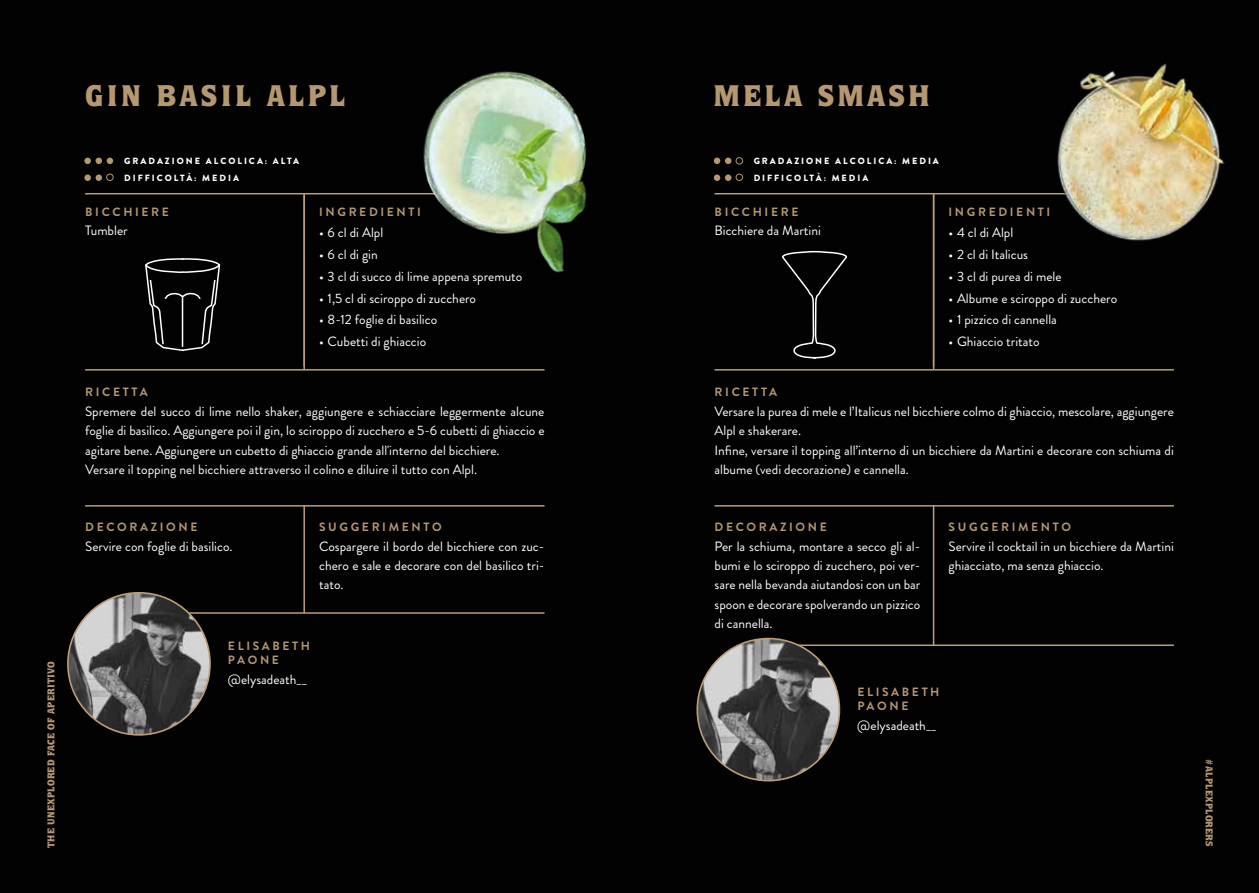
<style>
.page{position:relative;width:1259px;height:893px;background:#020203}
.page>*{position:absolute;margin:0;border:0;box-sizing:border-box;transform-origin:0 0}
.t1{font:900 30px "Quorum Std";letter-spacing:.1em;color:#b59770}
.t2{font:13.5px/19.5px "Brandon Grotesque";color:#fff}
.t3{font:700 12px/14.4px "Brandon Grotesque";letter-spacing:.22em;color:#b59770}
.t4{font:900 9.9px "Quorum Std";letter-spacing:.02em;color:#b59770}
.t5{font:900 9px "Brandon Grotesque";letter-spacing:.22em;color:#fff}
</style>
<div class="page">
<hr style="left:85px;top:369px;width:459px;height:2px;background:#bc9d75">
<hr style="left:714px;top:369px;width:460px;height:2px;background:#bc9d75">
<hr style="left:85px;top:505px;width:459px;height:2px;background:#bc9d75">
<hr style="left:714px;top:505px;width:460px;height:2px;background:#bc9d75">
<hr style="left:139px;top:612px;width:405px;height:2px;background:#bc9d75">
<hr style="left:768px;top:644px;width:406px;height:2px;background:#bc9d75">
<hr style="left:85px;top:193px;width:459px;height:1px;background:#bc9d75">
<hr style="left:714px;top:193px;width:460px;height:1px;background:#bc9d75">
<hr style="left:303px;top:195px;width:2px;height:175px;background:#bc9e74">
<hr style="left:933px;top:195px;width:1px;height:175px;background:#bc9e74">
<hr style="left:303px;top:193px;width:2px;height:173px;background:#bc9e74">
<hr style="left:933px;top:193px;width:1px;height:173px;background:#bc9e74">
<hr style="left:303px;top:505px;width:2px;height:108px;background:#bc9e74">
<hr style="left:933px;top:505px;width:1px;height:141px;background:#bc9e74">
<img style="left:394px;top:71px;width:192px;height:160px">
<img style="left:483px;top:148px;width:104px;height:125px">
<svg style="left:145px;top:258px;width:76px;height:94px"></svg>
<div style="left:84px;top:158px;width:7px;height:6px;background:#b59770;border-radius:50%"></div>
<div style="left:84px;top:174px;width:7px;height:7px;background:#b59770;border-radius:50%"></div>
<div style="left:714px;top:174px;width:6px;height:7px;background:#b59770;border-radius:50%"></div>
<svg style="left:714px;top:158px;width:17px;height:6px"></svg>
<div style="left:96px;top:174px;width:6px;height:7px;background:#b59770;border-radius:50%"></div>
<div style="left:725px;top:174px;width:6px;height:7px;background:#b59770;border-radius:50%"></div>
<svg style="left:96px;top:158px;width:17px;height:6px"></svg>
<div style="left:735px;top:157px;width:8px;height:8px;border:1px solid #b59770;border-radius:50%"></div>
<div style="left:106px;top:174px;width:8px;height:7px;border:1px solid #b59770;border-radius:50%"></div>
<div style="left:735px;top:174px;width:8px;height:7px;border:1px solid #b59770;border-radius:50%"></div>
<img style="left:68px;top:593px;width:142px;height:140px">
<img style="left:699px;top:639px;width:82px;height:142px">
<img style="left:996px;top:63px;width:229px;height:178px">
<svg style="left:781px;top:194px;width:67px;height:587px"></svg>
<p class="t4" style="left:45px;top:848px;width:188px;rotate:-90deg">THE UNEXPLORED FACE OF APERITIVO</p>
<h1 class="t1" style="left:85px;top:77px;width:262px">GIN BASIL ALPL</h1>
<h1 class="t1" style="left:713px;top:77px;width:218px">MELA SMASH</h1>
<p class="t5" style="left:124px;top:155px;width:176px">GRADAZIONE ALCOLICA: ALTA</p>
<p class="t5" style="left:753px;top:155px;width:187px">GRADAZIONE ALCOLICA: MEDIA</p>
<p class="t5" style="left:124px;top:172px;width:116px">DIFFICOLTÀ: MEDIA</p>
<p class="t5" style="left:753px;top:172px;width:116px">DIFFICOLTÀ: MEDIA</p>
<p class="t3" style="left:85px;top:205px;width:85px">BICCHIERE</p>
<p class="t2" style="left:85px;top:221px;width:44px">Tumbler</p>
<p class="t3" style="left:319px;top:205px;width:103px">INGREDIENTI</p>
<p class="t2" style="left:319px;top:223px;width:66px">• 6 cl di Alpl</p>
<p class="t2" style="left:319px;top:245px;width:60px">• 6 cl di gin</p>
<p class="t2" style="left:319px;top:267px;width:205px">• 3 cl di succo di lime appena spremuto</p>
<p class="t2" style="left:319px;top:288px;width:159px">• 1,5 cl di sciroppo di zucchero</p>
<p class="t2" style="left:319px;top:310px;width:120px">• 8-12 foglie di basilico</p>
<p class="t2" style="left:319px;top:332px;width:109px">• Cubetti di ghiaccio</p>
<p class="t3" style="left:714px;top:205px;width:85px">BICCHIERE</p>
<p class="t2" style="left:714px;top:221px;width:108px">Bicchiere da Martini</p>
<p class="t3" style="left:948px;top:205px;width:103px">INGREDIENTI</p>
<p class="t2" style="left:948px;top:223px;width:66px">• 4 cl di Alpl</p>
<p class="t2" style="left:948px;top:245px;width:81px">• 2 cl di Italicus</p>
<p class="t2" style="left:948px;top:267px;width:115px">• 3 cl di purea di mele</p>
<p class="t2" style="left:948px;top:288px;width:170px">• Albume e sciroppo di zucchero</p>
<p class="t2" style="left:948px;top:310px;width:110px">• 1 pizzico di cannella</p>
<p class="t2" style="left:948px;top:332px;width:93px">• Ghiaccio tritato</p>
<p class="t3" style="left:85px;top:385px;width:64px">RICETTA</p>
<p class="t2" style="left:85px;top:402px;width:461px">Spremere del succo di lime nello shaker, aggiungere e schiacciare leggermente alcune foglie di basilico. Aggiungere poi il gin, lo sciroppo di zucchero e 5-6 cubetti di ghiaccio e agitare bene. Aggiungere un cubetto di ghiaccio grande all'interno del bicchiere.<br>Versare il topping nel bicchiere attraverso il colino e diluire il tutto con Alpl.</p>
<p class="t3" style="left:85px;top:520px;width:114px">DECORAZIONE</p>
<p class="t2" style="left:85px;top:536px;width:149px">Servire con foglie di basilico.</p>
<p class="t3" style="left:319px;top:520px;width:124px">SUGGERIMENTO</p>
<p class="t2" style="left:319px;top:536px;width:227px;text-align:justify">Cospargere il bordo del bicchiere con zuc&shy;chero e sale e decorare con del basilico tri&shy;tato.</p>
<p class="t3" style="left:228px;top:639px;width:84px">ELISABETH<br>PAONE</p>
<p class="t2" style="left:228px;top:670px;width:81px">@elysadeath__</p>
<p class="t3" style="left:714px;top:385px;width:64px">RICETTA</p>
<p class="t2" style="left:714px;top:402px;width:461px">Versare la purea di mele e l’Italicus nel bicchiere colmo di ghiaccio, mescolare, aggiungere Alpl e shakerare.<br>Infine, versare il topping all’interno di un bicchiere da Martini e decorare con schiuma di albume (vedi decorazione) e cannella.</p>
<p class="t3" style="left:714px;top:520px;width:114px">DECORAZIONE</p>
<p class="t2" style="left:714px;top:536px;width:207px;text-align:justify">Per la schiuma, montare a secco gli al&shy;bumi e lo sciroppo di zucchero, poi ver&shy;sare nella bevanda aiutandosi con un bar spoon e decorare spolverando un pizzico di cannella.</p>
<p class="t3" style="left:948px;top:520px;width:124px">SUGGERIMENTO</p>
<p class="t2" style="left:948px;top:536px;width:227px">Servire il cocktail in un bicchiere da Martini ghiacciato, ma senza ghiaccio.</p>
<p class="t3" style="left:857px;top:685px;width:84px">ELISABETH<br>PAONE</p>
<p class="t2" style="left:857px;top:715px;width:81px">@elysadeath__</p>
<p class="t4" style="left:1215px;top:759px;width:89px;rotate:90deg">#ALPLEXPLORERS</p>
</div>
